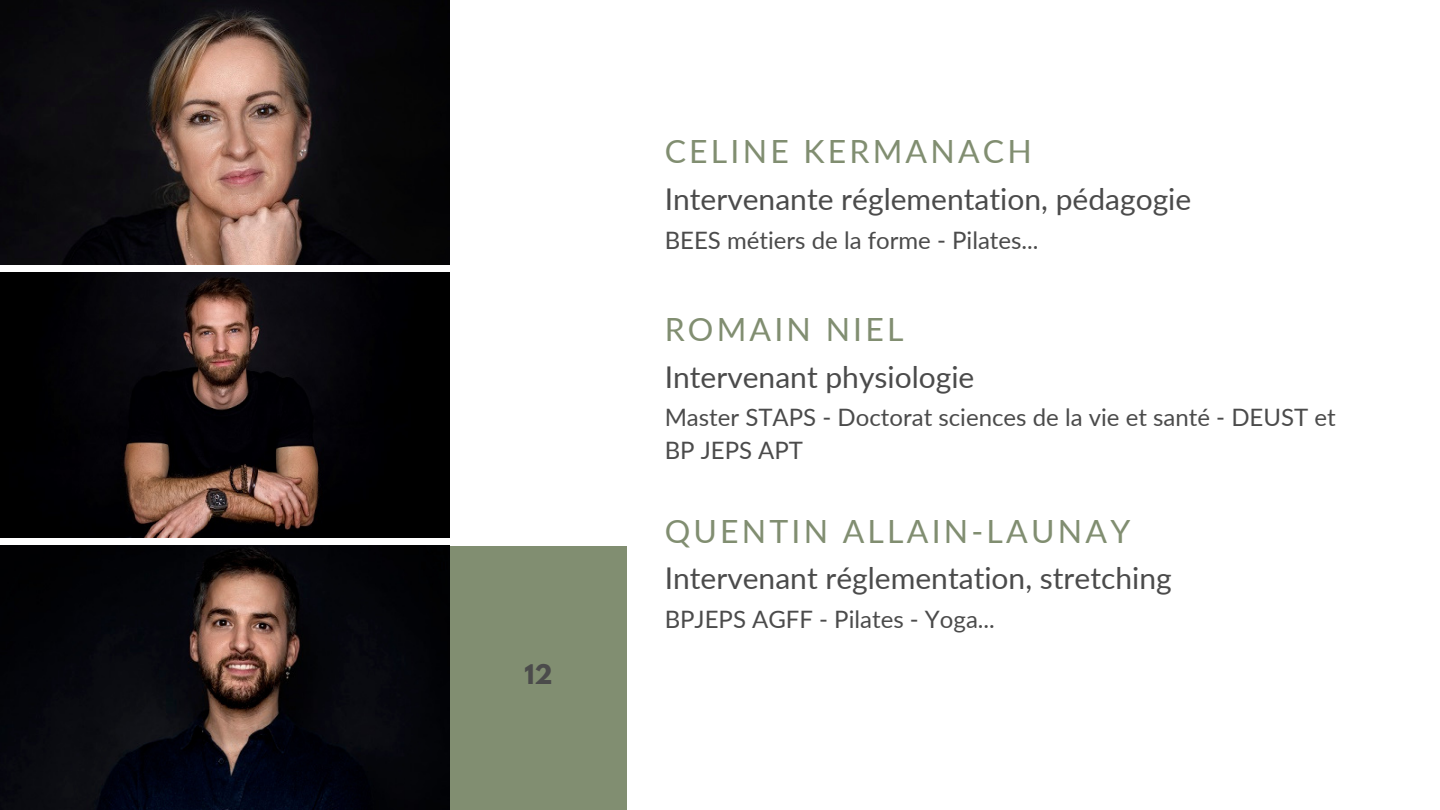
<style>
.page{position:relative;width:1440px;height:810px;background:#fff}
.page>*{position:absolute;margin:0;border:0;box-sizing:border-box;transform-origin:0 0}
.t1{font:32px "Lato";letter-spacing:.1em;color:#818e71}
.t2{font:30px "Lato";color:#4b4b4b}
.t3{font:24px/33px "Lato";color:#4b4b4b}
.t4{font:700 24px "League Spartan";color:#4b4b4b}
</style>
<div class="page">
<img style="left:0;top:0;width:450px;height:265px">
<img style="left:0;top:272px;width:450px;height:266px">
<img style="left:0;top:545px;width:450px;height:265px">
<div style="left:450px;top:546px;width:177px;height:264px;background:#818e71"></div>
<p class="t4" style="left:525px;top:663px;width:29px">12</p>
<h1 class="t1" style="left:665px;top:132px;width:369px">CELINE KERMANACH</h1>
<p class="t2" style="left:665px;top:180px;width:528px">Intervenante réglementation, pédagogie</p>
<h2 class="t3" style="left:665px;top:223px;width:375px">BEES métiers de la forme - Pilates...</h2>
<h1 class="t1" style="left:665px;top:309px;width:240px">ROMAIN NIEL</h1>
<p class="t2" style="left:665px;top:358px;width:311px">Intervenant physiologie</p>
<h2 class="t3" style="left:665px;top:401px;width:673px">Master STAPS - Doctorat sciences de la vie et santé - DEUST et<br>BP JEPS APT</h2>
<h1 class="t1" style="left:665px;top:511px;width:467px">QUENTIN ALLAIN-LAUNAY</h1>
<p class="t2" style="left:665px;top:560px;width:509px">Intervenant réglementation, stretching</p>
<h2 class="t3" style="left:665px;top:602px;width:332px">BPJEPS AGFF - Pilates - Yoga...</h2>
</div>
